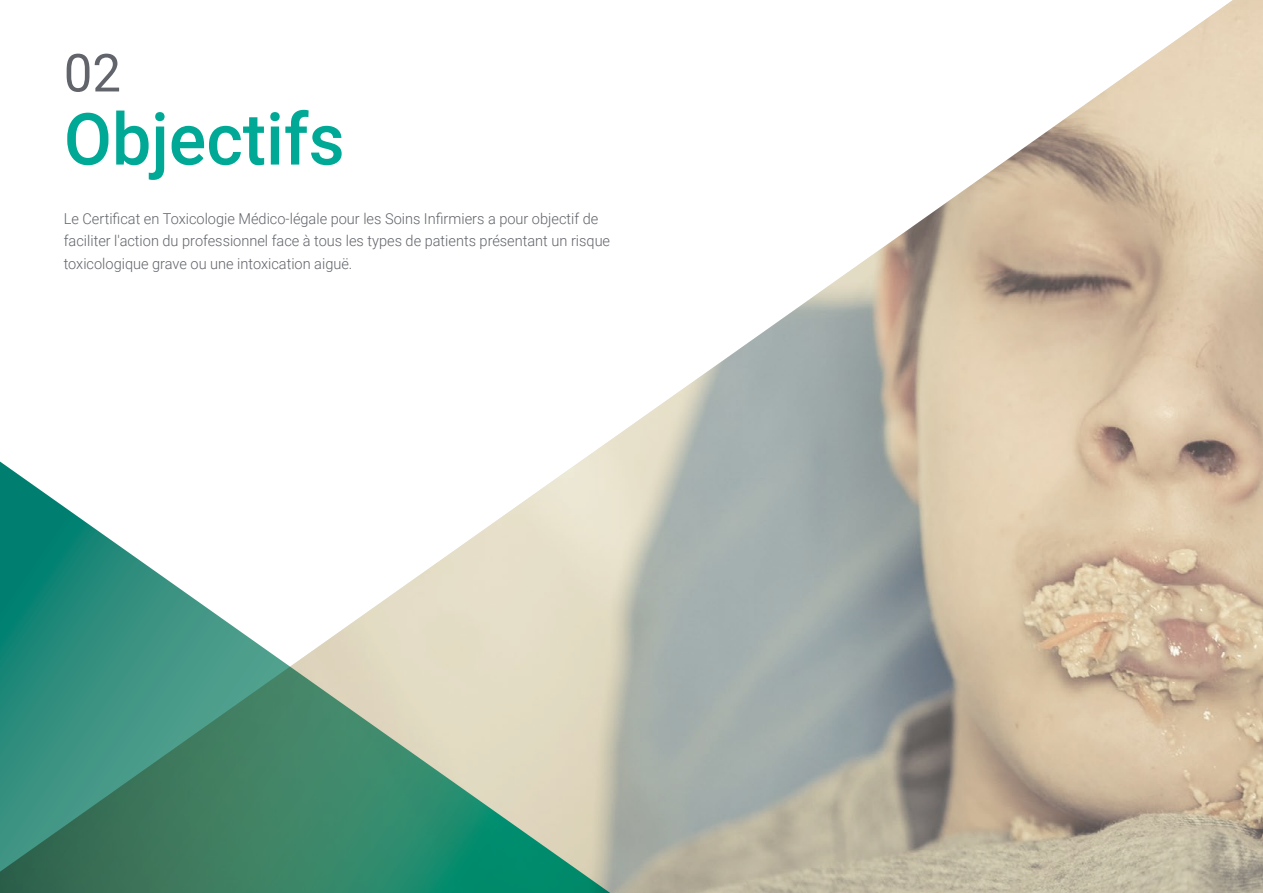
<style>
.page{position:relative;width:1263px;height:893px;background:#fff}
.page>*{position:absolute;margin:0;border:0;box-sizing:border-box;transform-origin:0 0}
.t1{font:500 72px "Roboto";color:#00a996}
.t2{font:52.5px "Roboto";color:#61646a}
.t3{font:300 15px/22.5px "Roboto";color:#61646a}
</style>
<div class="page">
<img style="left:602px;top:0;width:661px;height:893px">
<svg style="left:0;top:446px;width:640px;height:447px"></svg>
<h2 class="t2" style="left:64px;top:36px;width:59px">02</h2>
<h1 class="t1" style="left:64px;top:89px;width:282px">Objectifs</h1>
<p class="t3" style="left:64px;top:207px;width:548px">Le Certificat en Toxicologie Médico-légale pour les Soins Infirmiers a pour objectif de faciliter l'action du professionnel face à tous les types de patients présentant un risque toxicologique grave ou une intoxication aiguë.</p>
</div>
